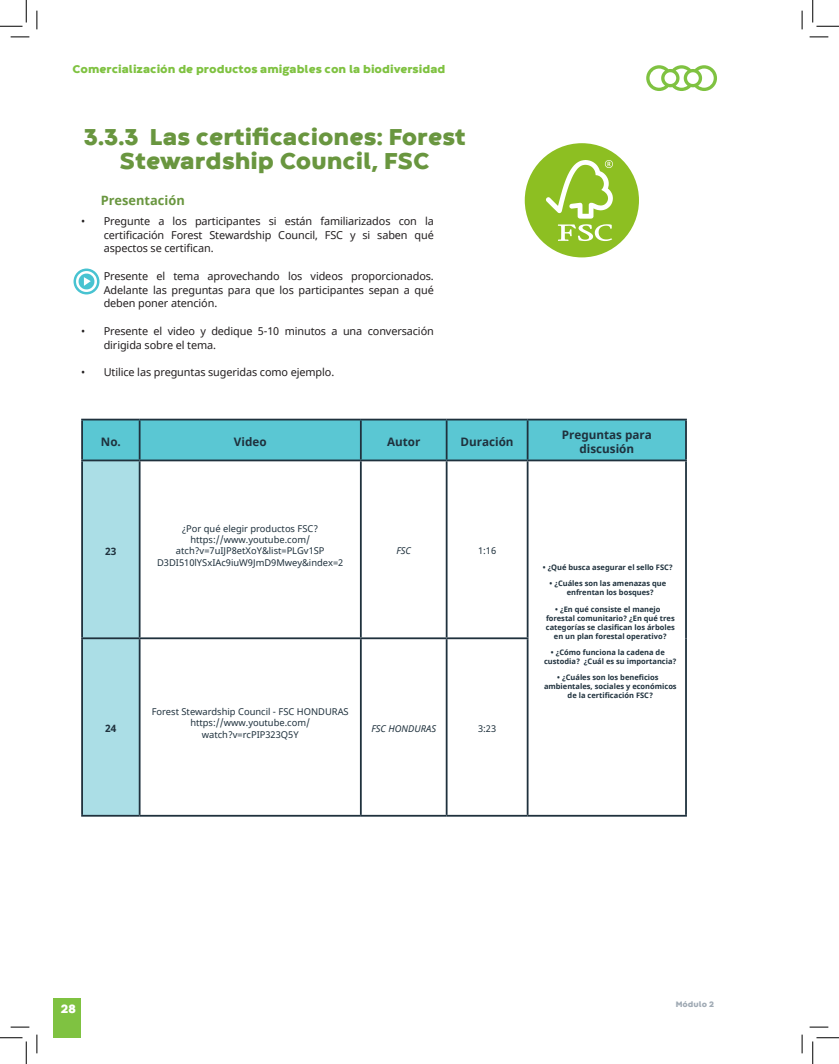
<style>
.page{position:relative;width:839px;height:1064px;background:#fff}
.page>*{position:absolute;margin:0;border:0;box-sizing:border-box;transform-origin:0 0}
.t1{font:800 24px/24px "Codec Warm";color:#69963f;text-align:center}
.t2{font:700 12.88px "Noto Sans";color:#69963f}
.t3{font:800 12.62px "Codec Warm";color:#fff}
.t4{font:800 11.75px "Codec Warm";color:#7fc241}
.t5{font:700 11.62px/14px "Noto Sans";color:#1f313d;text-align:center}
.t6{font:10.88px/13.8px "Noto Sans";letter-spacing:-.01em;color:#231f20;text-align:justify}
.t7{font:700 10.12px "Noto Sans";color:#1f313d}
.t8{font:9.38px/11.2px "Noto Sans";color:#1f313d;text-align:center}
.t9{font:italic 9.38px "Noto Sans";color:#1f313d}
.t10{font:800 8.25px "Codec Warm";color:#a1abb5}
.t11{font:700 7.5px/9px "Noto Sans";color:#1f313d}
</style>
<div class="page">
<div style="left:54px;top:999px;width:27px;height:39px;background:#7fc241"></div>
<svg style="left:646px;top:65px;width:71px;height:26px"></svg>
<svg style="left:83px;top:420px;width:602px;height:395px;background:#7ed0da"></svg>
<svg style="left:141px;top:461px;width:544px;height:354px"></svg>
<hr style="left:81px;top:419px;width:59px;height:1px;background:#1f313d">
<hr style="left:81px;top:420px;width:2px;height:39px;background:#1f313d">
<hr style="left:140px;top:419px;width:221px;height:1px;background:#1f313d">
<hr style="left:139px;top:420px;width:2px;height:39px;background:#1f313d">
<hr style="left:361px;top:419px;width:86px;height:1px;background:#1f313d">
<hr style="left:360px;top:420px;width:2px;height:39px;background:#1f313d">
<hr style="left:447px;top:419px;width:80px;height:1px;background:#1f313d">
<hr style="left:446px;top:420px;width:1px;height:39px;background:#1f313d">
<hr style="left:527px;top:419px;width:160px;height:1px;background:#1f313d">
<hr style="left:527px;top:420px;width:1px;height:39px;background:#1f313d">
<hr style="left:685px;top:420px;width:2px;height:39px;background:#1f313d">
<hr style="left:81px;top:459px;width:59px;height:2px;background:#1f313d">
<hr style="left:81px;top:461px;width:2px;height:176px;background:#1f313d">
<hr style="left:140px;top:459px;width:221px;height:2px;background:#1f313d">
<hr style="left:139px;top:461px;width:2px;height:176px;background:#1f313d">
<hr style="left:361px;top:459px;width:86px;height:2px;background:#1f313d">
<hr style="left:360px;top:461px;width:2px;height:176px;background:#1f313d">
<hr style="left:447px;top:459px;width:80px;height:2px;background:#1f313d">
<hr style="left:446px;top:461px;width:1px;height:176px;background:#1f313d">
<hr style="left:527px;top:459px;width:160px;height:2px;background:#1f313d">
<hr style="left:527px;top:461px;width:1px;height:176px;background:#1f313d">
<hr style="left:685px;top:461px;width:2px;height:177px;background:#1f313d">
<hr style="left:685px;top:638px;width:2px;height:177px;background:#1f313d">
<hr style="left:527px;top:815px;width:160px;height:1px;background:#1f313d">
<hr style="left:81px;top:637px;width:59px;height:2px;background:#1f313d">
<hr style="left:81px;top:639px;width:2px;height:176px;background:#1f313d">
<hr style="left:140px;top:637px;width:221px;height:2px;background:#1f313d">
<hr style="left:139px;top:639px;width:2px;height:176px;background:#1f313d">
<hr style="left:361px;top:637px;width:86px;height:2px;background:#1f313d">
<hr style="left:360px;top:639px;width:2px;height:176px;background:#1f313d">
<hr style="left:447px;top:637px;width:81px;height:2px;background:#1f313d">
<hr style="left:446px;top:639px;width:1px;height:176px;background:#1f313d">
<hr style="left:527px;top:639px;width:1px;height:176px;background:#1f313d">
<hr style="left:81px;top:815px;width:59px;height:1px;background:#1f313d">
<hr style="left:140px;top:815px;width:221px;height:1px;background:#1f313d">
<hr style="left:361px;top:815px;width:86px;height:1px;background:#1f313d">
<hr style="left:447px;top:815px;width:80px;height:1px;background:#1f313d">
<div style="left:525px;top:143px;width:114px;height:114px;background:#8dbf22;border-radius:50%"></div>
<svg style="left:546px;top:160px;width:67px;height:81px"></svg>
<div style="left:74px;top:268px;width:25px;height:26px;background:#48c3d1;border-radius:50%"></div>
<svg style="left:76px;top:271px;width:21px;height:21px"></svg>
<svg style="left:11px;top:36px;width:18px;height:2px"></svg>
<svg style="left:809px;top:36px;width:19px;height:2px"></svg>
<svg style="left:11px;top:1026px;width:18px;height:2px"></svg>
<svg style="left:809px;top:1026px;width:19px;height:2px"></svg>
<svg style="left:36px;top:11px;width:2px;height:18px"></svg>
<svg style="left:36px;top:1034px;width:2px;height:19px"></svg>
<svg style="left:801px;top:11px;width:2px;height:18px"></svg>
<svg style="left:801px;top:1034px;width:2px;height:19px"></svg>
<svg style="left:0;top:0;width:27px;height:27px"></svg>
<svg style="left:0;top:1037px;width:27px;height:27px"></svg>
<svg style="left:812px;top:0;width:27px;height:27px"></svg>
<svg style="left:812px;top:1037px;width:27px;height:27px"></svg>
<p class="t4" style="left:73px;top:62px;width:374px">Comercialización de productos amigables con la biodiversidad</p>
<h1 class="t1" style="left:84px;top:127px;width:383px">3.3.3 Las certificaciones: Forest<br>Stewardship Council, FSC</h1>
<p class="t2" style="left:101px;top:191px;width:85px">Presentación</p>
<p class="t6" style="left:104px;top:214px;width:332px;text-indent:-22px">• Pregunte a los participantes si están familiarizados con la certificación Forest Stewardship Council, FSC y si saben qué aspectos se certifican.</p>
<p class="t6" style="left:104px;top:269px;width:332px;text-indent:-22px">• Presente el tema aprovechando los videos proporcionados.<br>Adelante las preguntas para que los participantes sepan a qué deben poner atención.</p>
<p class="t6" style="left:104px;top:324px;width:332px;text-indent:-22px">• Presente el video y dedique 5-10 minutos a una conversación dirigida sobre el tema.</p>
<p class="t6" style="left:81px;top:366px;width:255px">• Utilice las preguntas sugeridas como ejemplo.</p>
<p class="t5" style="left:101px;top:435px;width:22px">No.</p>
<p class="t5" style="left:234px;top:435px;width:34px">Video</p>
<p class="t5" style="left:387px;top:435px;width:35px">Autor</p>
<p class="t5" style="left:460px;top:435px;width:55px">Duración</p>
<p class="t5" style="left:562px;top:428px;width:91px">Preguntas para discusión</p>
<p class="t7" style="left:105px;top:544px;width:13px">23</p>
<p class="t8" style="left:157px;top:523px;width:188px">¿Por qué elegir productos FSC? https://www.youtube.com/ atch?v=7uIJP8etXoY&amp;list=PLGv1SP D3DI510lYSxIAc9iuW9JmD9Mwey&amp;index=2</p>
<p class="t9" style="left:396px;top:544px;width:16px">FSC</p>
<p class="t8" style="left:478px;top:546px;width:20px">1:16</p>
<p class="t7" style="left:105px;top:721px;width:13px">24</p>
<p class="t8" style="left:152px;top:706px;width:199px">Forest Stewardship Council - FSC HONDURAS https://www.youtube.com/ watch?v=rcPIP323Q5Y</p>
<p class="t9" style="left:371px;top:722px;width:66px">FSC HONDURAS</p>
<p class="t8" style="left:478px;top:723px;width:20px">3:23</p>
<p class="t11" style="left:543px;top:563px;width:132px">• ¿Qué busca asegurar el sello FSC?</p>
<p class="t11" style="left:567px;top:579px;width:101px;text-indent:-17px">• ¿Cuáles son las amenazas que enfrentan los bosques?</p>
<p class="t11" style="left:555px;top:604px;width:107px">• ¿En qué consiste el manejo</p>
<p class="t11" style="left:546px;top:613px;width:130px">forestal comunitario? ¿En qué tres</p>
<p class="t11" style="left:546px;top:622px;width:130px">categorías se clasifican los árboles</p>
<p class="t11" style="left:554px;top:631px;width:114px">en un plan forestal operativo?</p>
<p class="t11" style="left:544px;top:647px;width:134px;text-indent:7px">• ¿Cómo funciona la cadena de custodia? ¿Cuál es su importancia?</p>
<p class="t11" style="left:557px;top:673px;width:103px">• ¿Cuáles son los beneficios</p>
<p class="t11" style="left:544px;top:682px;width:134px">ambientales, sociales y económicos</p>
<p class="t11" style="left:567px;top:691px;width:87px">de la certificación FSC?</p>
<p class="t3" style="left:61px;top:1000px;width:17px">28</p>
<p class="t10" style="left:676px;top:999px;width:40px">Módulo 2</p>
</div>
